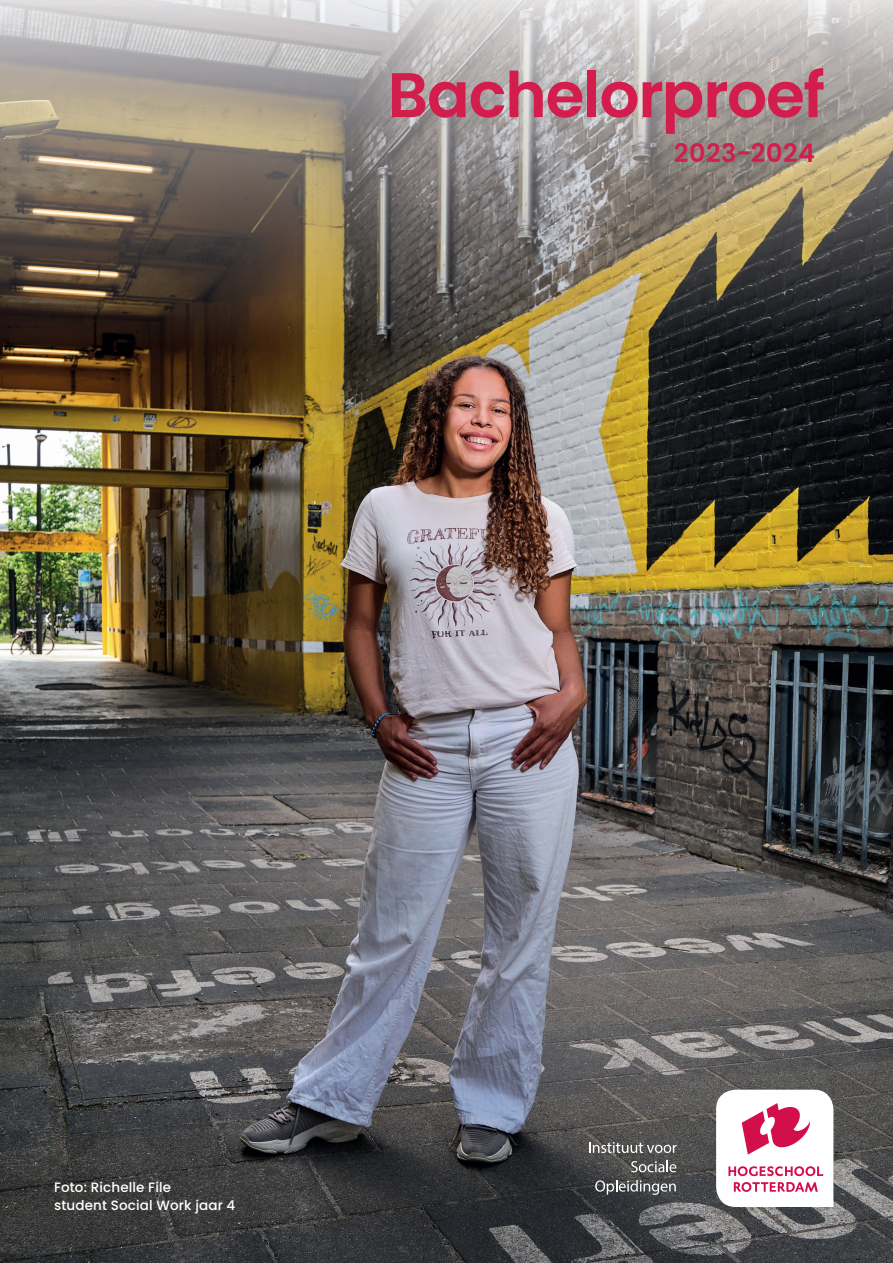
<style>
.page{position:relative;width:893px;height:1263px;background:#fff}
.page>*{position:absolute;margin:0;border:0;box-sizing:border-box;transform-origin:0 0}
.t1{font:600 63px "Poppins";letter-spacing:-.02em;color:#d21d4d}
.t2{font:600 25.5px "Poppins";letter-spacing:.02em;color:#d21d4d}
.t3{font:500 13.5px/18px "Poppins";letter-spacing:.01em;color:#fff}
</style>
<div class="page">
<img style="left:0;top:0;width:893px;height:1263px">
<svg style="left:716px;top:1090px;width:117px;height:117px"></svg>
<svg style="left:589px;top:1142px;width:88px;height:11px"></svg>
<svg style="left:631px;top:1161px;width:45px;height:11px"></svg>
<svg style="left:595px;top:1180px;width:81px;height:15px"></svg>
<h1 class="t1" style="left:388px;top:59px;width:439px">Bachelorproef</h1>
<h2 class="t2" style="left:674px;top:138px;width:143px">2023-2024</h2>
<p class="t3" style="left:54px;top:1178px;width:183px">Foto: Richelle File<br>student Social Work jaar 4</p>
</div>
